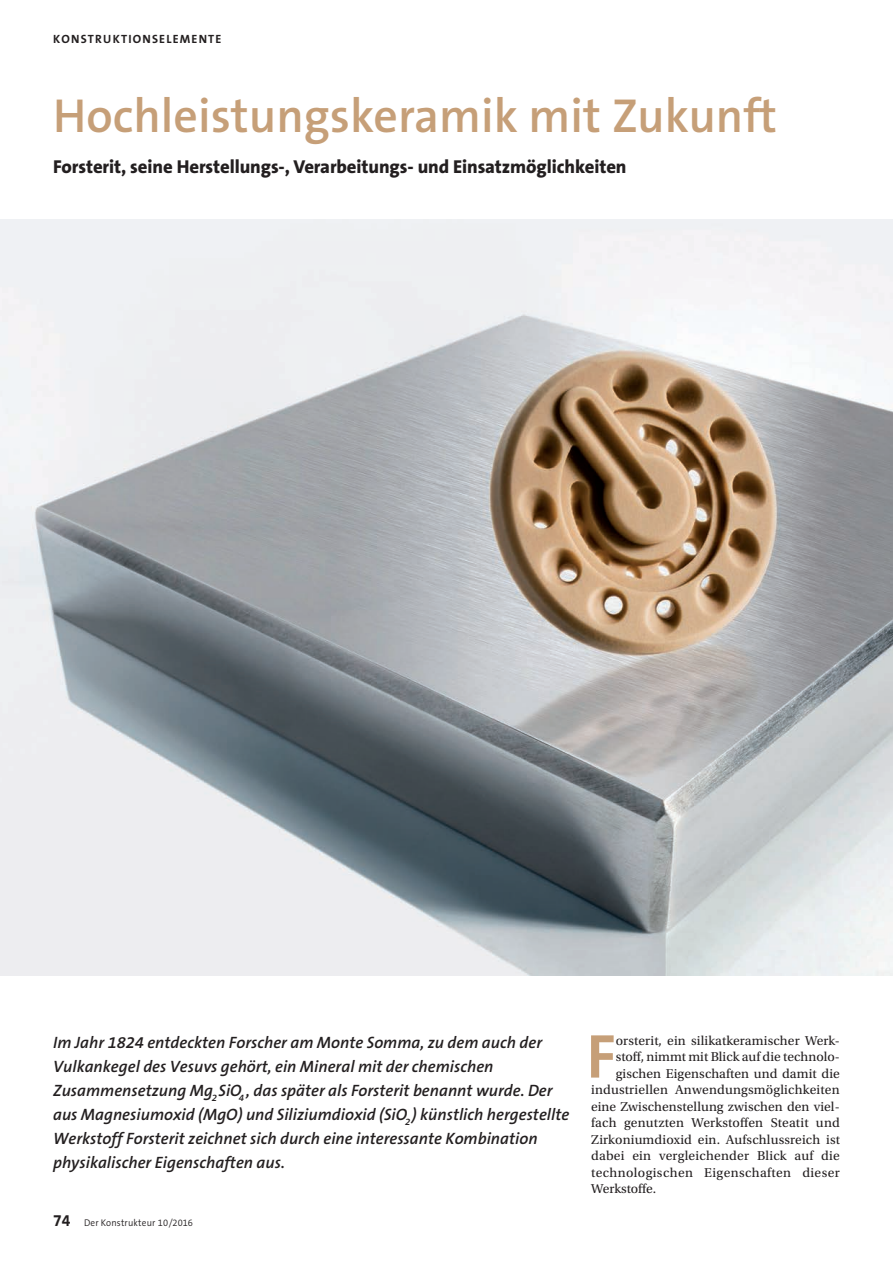
<style>
.page{position:relative;width:893px;height:1263px;background:#fff}
.page>*{position:absolute;margin:0;border:0;box-sizing:border-box;transform-origin:0 0}
.Grundschrift_9_pt{font:700 62.55px "The Sans B7";color:#c69f78}
.Headline_2_zeilig{font:600 48px "The Sans B6";color:#c69f78}
.Subhead{font:800 18.75px "The Sans B8";letter-spacing:-.005em;color:#231f20}
.Vorspann{font:italic 600 16.5px/24px "The Sans B6";color:#231f20}
.t1{font:700 16.5px "The Sans B7";color:#231f20;scale:.95 1}
.Grundschrift_9_pt-2{font:13.5px "Utopia Std";letter-spacing:.01em;color:#231f20}
.Grundschrift_9_pt-3{font:13.5px "Utopia Std";letter-spacing:.03em;color:#231f20}
.Rubrizierungsebene{font:700 12px "The Sans B7";letter-spacing:.1em;color:#231f20}
.t2{font:300 9.75px "The Sans B4";letter-spacing:.02em;color:#231f20;scale:.95 1}
</style>
<div class="page">
<img style="left:0;top:220px;width:893px;height:756px">
<p class="Rubrizierungsebene" style="left:53px;top:32px;width:170px">KONSTRUKTIONSELEMENTE</p>
<p class="Headline_2_zeilig" style="left:53px;top:90px;width:725px">Hochleistungskeramik mit Zukunft</p>
<p class="Subhead" style="left:53px;top:156px;width:575px">Forsterit, seine Herstellungs-, Verarbeitungs- und Einsatzmöglichkeiten</p>
<p class="Vorspann" style="left:53px;top:1031px;width:518px">Im Jahr 1824 entdeckten Forscher am Monte Somma, zu dem auch der Vulkankegel des Vesuvs gehört, ein Mineral mit der chemischen Zusammensetzung Mg<sub>2</sub> SiO<sub>4</sub> , das später als Forsterit benannt wurde. Der aus Magnesiumoxid (MgO) und Siliziumdioxid (SiO<sub>2</sub> ) künstlich hergestellte Werkstoff Forsterit zeichnet sich durch eine interessante Kombination physikalischer Eigenschaften aus.</p>
<p class="Grundschrift_9_pt" style="left:587px;top:1023px;width:31px">F</p>
<p class="Grundschrift_9_pt-2" style="left:616px;top:1033px;width:226px">orsterit, ein silikatkeramischer Werk-</p>
<p class="Grundschrift_9_pt-2" style="left:616px;top:1049px;width:226px">stoff, nimmt mit Blick auf die technolo-</p>
<p class="Grundschrift_9_pt-2" style="left:616px;top:1066px;width:226px">gischen Eigenschaften und damit die</p>
<p class="Grundschrift_9_pt-2" style="left:591px;top:1082px;width:250px">industriellen Anwendungsmöglichkeiten</p>
<p class="Grundschrift_9_pt-2" style="left:591px;top:1099px;width:250px">eine Zwischenstellung zwischen den viel-</p>
<p class="Grundschrift_9_pt-2" style="left:591px;top:1115px;width:250px">fach genutzten Werkstoffen Steatit und</p>
<p class="Grundschrift_9_pt-2" style="left:591px;top:1132px;width:250px">Zirkoniumdioxid ein. Aufschlussreich ist</p>
<p class="Grundschrift_9_pt-2" style="left:591px;top:1148px;width:250px">dabei ein vergleichender Blick auf die</p>
<p class="Grundschrift_9_pt-3" style="left:591px;top:1165px;width:250px">technologischen Eigenschaften dieser</p>
<p class="Grundschrift_9_pt-2" style="left:591px;top:1182px;width:67px">Werkstoffe.</p>
<p class="t1" style="left:53px;top:1212px;width:20px">74</p>
<p class="t2" style="left:84px;top:1218px;width:116px">Der Konstrukteur 10/2016</p>
</div>
